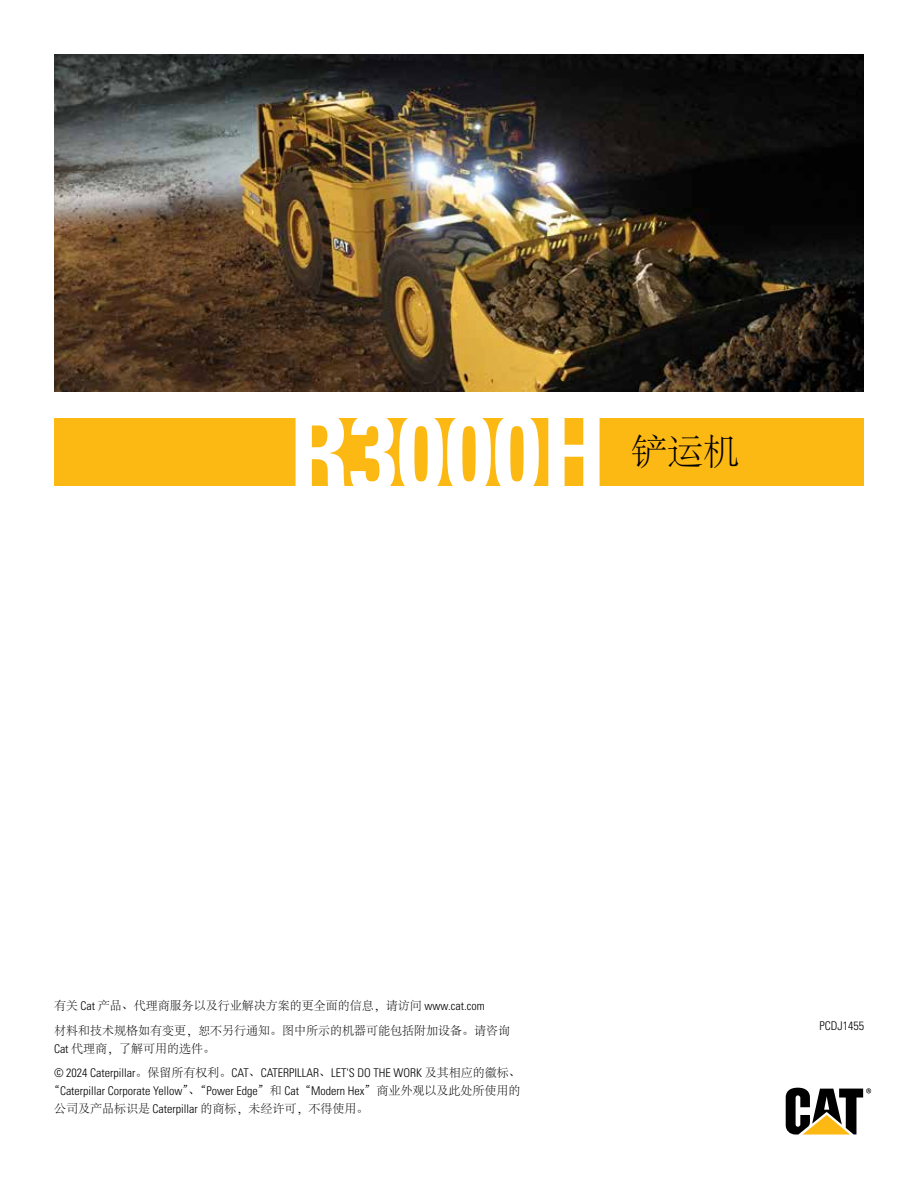
<style>
.page{position:relative;width:918px;height:1188px;background:#fff}
.page>*{position:absolute;margin:0;border:0;box-sizing:border-box;transform-origin:0 0}
.t1{font:700 condensed 108px "Univers LT Std";color:#fff}
.t2{font:300 36px "Adobe Song Std";color:#000}
.t3{font:300 condensed 12px/18px "Univers LT Std";color:#000;text-align:center}
.t4{font:300 12px/24.8px "Adobe Song Std";color:#000}
.s1{font-family:"Univers LT Std";font-stretch:condensed}
.s2{font-family:"Adobe Song Std";font-stretch:normal}
</style>
<div class="page">
<svg style="left:786px;top:1088px;width:85px;height:47px"></svg>
<img style="left:54px;top:54px;width:810px;height:338px">
<div style="left:54px;top:418px;width:810px;height:68px;background:#fdb913"></div>
<h1 class="t1" style="left:289px;top:387px;width:319px">R3000H</h1>
<h2 class="t2" style="left:631px;top:433px;width:109px">铲运机</h2>
<p class="t4" style="left:54px;top:994px;width:457px">有关 <span class="s1">Cat</span> 产品、代理商服务以及行业解决方案的更全面的信息，请访问 <span class="s1">www.cat.com<br></span>材料和技术规格如有变更，恕不另行通知。图中所示的机器可能包括附加设备。请咨询</p>
<p class="t4" style="left:54px;top:1036px;width:163px"><span class="s1">Cat</span> 代理商，了解可用的选件。</p>
<p class="t3" style="left:48px;top:1064px;width:474px">© 2024 Caterpillar<span class="s2">。保留所有权利。</span>CAT<span class="s2">、</span>CATERPILLAR<span class="s2">、</span>LET'S DO THE WORK <span class="s2">及其相应的徽标、“</span>Caterpillar Corporate Yellow<span class="s2">”、“</span>Power Edge<span class="s2">”和</span> Cat<span class="s2">“</span>Modern Hex<span class="s2">”商业外观以及此处所使用的</span></p>
<p class="t4" style="left:54px;top:1097px;width:316px">公司及产品标识是 <span class="s1">Caterpillar</span> 的商标，未经许可，不得使用。</p>
<p class="t3" style="left:819px;top:1017px;width:46px">PCDJ1455</p>
</div>
